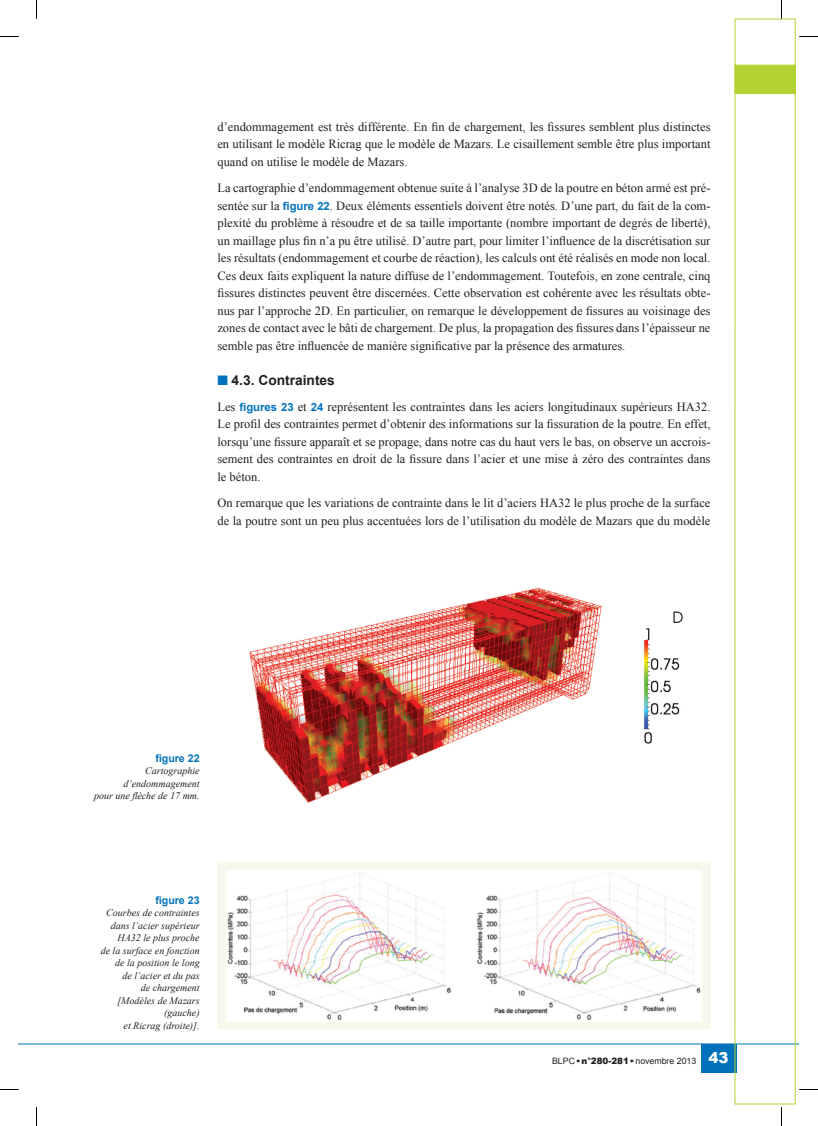
<style>
.page{position:relative;width:818px;height:1126px;background:#fff}
.page>*{position:absolute;margin:0;border:0;box-sizing:border-box;transform-origin:0 0}
.t1{font:700 13.75px "Arial";color:#231f20}
.t2{font:12.5px/17.5px "Times New Roman";color:#231f20;text-align:justify}
.t3{font:700 10.62px "Arial";color:#0072bc}
.t4{font:italic 10px/12.5px "Times New Roman";color:#231f20;text-align:right}
.t5{font:8.75px "Arial";color:#231f20}
.s1{font-family:"Arial";font-weight:700;font-size:11.25px;color:#0072bc}
.s2{color:#0072bc}
.s3{font-weight:900}
.s4{font-weight:900;font-size:15px;color:#fff}
</style>
<div class="page">
<svg style="left:19px;top:1043px;width:17px;height:1px"></svg>
<div style="left:700px;top:1043px;width:35px;height:29px;background:#0072bc"></div>
<hr style="left:36px;top:1043px;width:762px;height:1px;background:#0072bc">
<svg style="left:734px;top:19px;width:61px;height:1085px"></svg>
<div style="left:217px;top:862px;width:493px;height:167px;background:#f5f9e9"></div>
<img style="left:249px;top:588px;width:434px;height:215px">
<img style="left:226px;top:870px;width:475px;height:151px">
<svg style="left:0;top:36px;width:19px;height:1px"></svg>
<svg style="left:799px;top:36px;width:18px;height:1px"></svg>
<svg style="left:0;top:1089px;width:19px;height:1px"></svg>
<svg style="left:799px;top:1089px;width:18px;height:1px"></svg>
<svg style="left:36px;top:0;width:1px;height:19px"></svg>
<svg style="left:36px;top:1107px;width:1px;height:18px"></svg>
<p class="t2" style="left:217px;top:118px;width:494px">d’endommagement est très différente. En fin de chargement, les fissures semblent plus distinctes en utilisant le modèle Ricrag que le modèle de Mazars. Le cisaillement semble être plus important quand on utilise le modèle de Mazars.</p>
<p class="t2" style="left:217px;top:179px;width:494px">La cartographie d’endommagement obtenue suite à l’analyse 3D de la poutre en béton armé est pré&shy;sentée sur la <span class="s1">figure 22</span>. Deux éléments essentiels doivent être notés. D’une part, du fait de la com&shy;plexité du problème à résoudre et de sa taille importante (nombre important de degrés de liberté), un maillage plus fin n’a pu être utilisé. D’autre part, pour limiter l’influence de la discrétisation sur les résultats (endommagement et courbe de réaction), les calculs ont été réalisés en mode non local.<br>Ces deux faits expliquent la nature diffuse de l’endommagement. Toutefois, en zone centrale, cinq fissures distinctes peuvent être discernées. Cette observation est cohérente avec les résultats obte&shy;nus par l’approche 2D. En particulier, on remarque le développement de fissures au voisinage des zones de contact avec le bâti de chargement. De plus, la propagation des fissures dans l’épaisseur ne semble pas être influencée de manière significative par la présence des armatures.</p>
<p class="t1" style="left:217px;top:370px;width:119px"><span class="s2">■</span> 4.3. Contraintes</p>
<p class="t2" style="left:217px;top:398px;width:494px">Les <span class="s1">figures 23</span> et <span class="s1">24</span> représentent les contraintes dans les aciers longitudinaux supérieurs HA32.<br>Le profil des contraintes permet d’obtenir des informations sur la fissuration de la poutre. En effet, lorsqu’une fissure apparaît et se propage, dans notre cas du haut vers le bas, on observe un accrois&shy;sement des contraintes en droit de la fissure dans l’acier et une mise à zéro des contraintes dans le béton.</p>
<p class="t2" style="left:217px;top:494px;width:494px">On remarque que les variations de contrainte dans le lit d’aciers HA32 le plus proche de la surface de la poutre sont un peu plus accentuées lors de l’utilisation du modèle de Mazars que du modèle</p>
<p class="t3" style="left:155px;top:750px;width:46px">figure 22</p>
<p class="t4" style="left:94px;top:764px;width:107px">Cartographie d’endommagement<br>pour une flèche de 17 mm.</p>
<p class="t3" style="left:155px;top:892px;width:46px">figure 23</p>
<p class="t4" style="left:101px;top:906px;width:100px">Courbes de contraintes dans l’acier supérieur<br>HA32 le plus proche<br>de la surface en fonction de la position le long<br>de l’acier et du pas<br>de chargement [Modèles de Mazars (gauche)<br>et Ricrag (droite)].</p>
<p class="t5" style="left:551px;top:1055px;width:178px">BLPC <span class="s3">• n°280-281 •</span>novembre 2013 <span class="s4">43</span></p>
</div>
